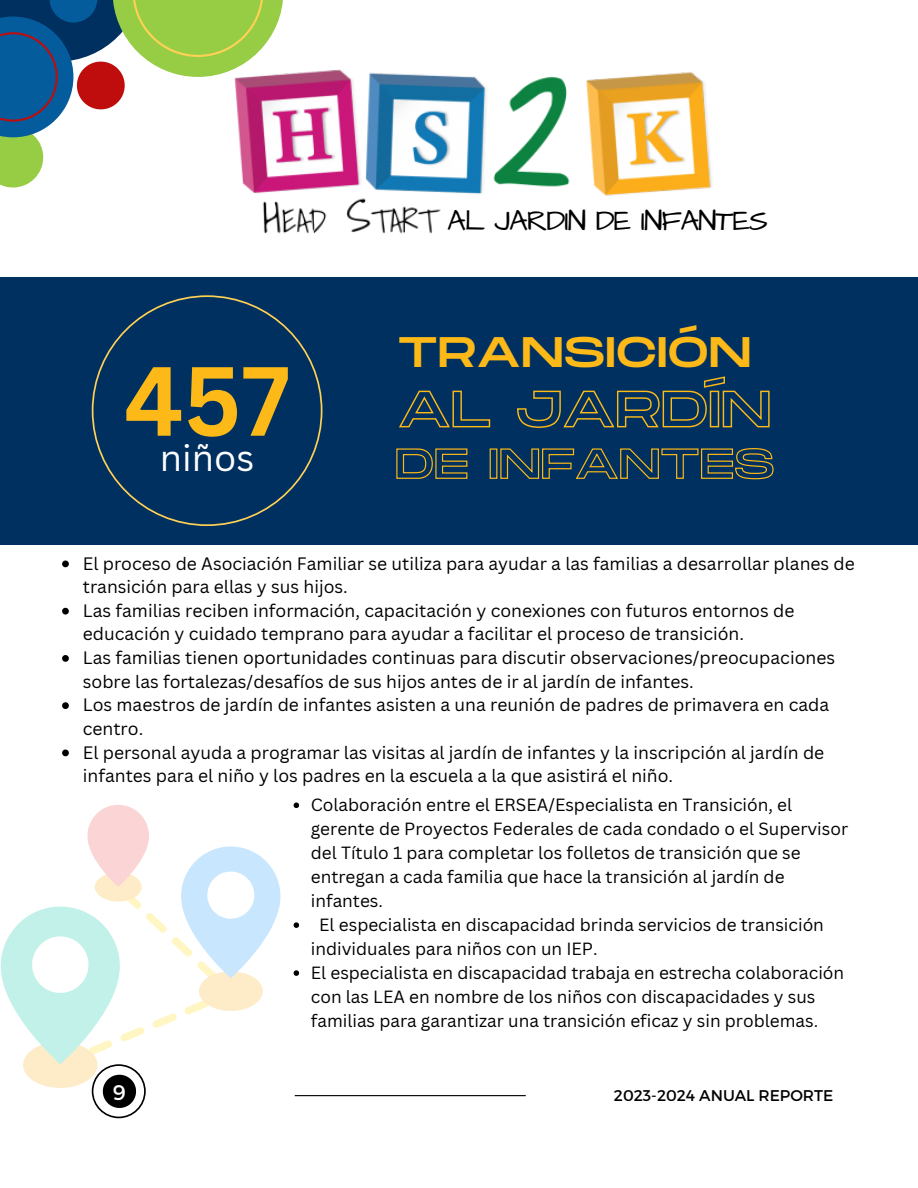
<style>
.page{position:relative;width:918px;height:1188px;background:#fff}
.page>*{position:absolute;margin:0;border:0;box-sizing:border-box;transform-origin:0 0}
.t1{font:700 96px "Canva Sans";color:#fcb918}
.t2{font:42.75px "Monument Extended";color:#fcb918}
.t3{font:36px "Canva Sans";color:#fff}
.t4{font:29.4px "Architects Daughter";letter-spacing:-.04em;color:#000}
.t5{font:21.15px "Montserrat";color:#fff}
.t6{font:17.55px/23.7px "Canva Sans";color:#000}
.t7{font:17.25px/24px "Canva Sans";color:#000}
.t8{font:15.45px "Montserrat";color:#000}
</style>
<div class="page">
<div style="left:0;top:277px;width:918px;height:267px;background:#003060"></div>
<svg style="left:92px;top:295px;width:230px;height:231px"></svg>
<svg style="left:0;top:0;width:283px;height:187px"></svg>
<hr style="left:295px;top:1095px;width:231px;height:1px;background:#000">
<svg style="left:1px;top:805px;width:280px;height:313px"></svg>
<img style="left:217px;top:47px;width:495px;height:187px">
<svg style="left:399px;top:376px;width:371px;height:52px"></svg>
<svg style="left:396px;top:448px;width:378px;height:32px"></svg>
<svg style="left:62px;top:561px;width:7px;height:6px"></svg>
<svg style="left:62px;top:608px;width:7px;height:7px"></svg>
<svg style="left:62px;top:655px;width:7px;height:7px"></svg>
<svg style="left:62px;top:702px;width:7px;height:7px"></svg>
<svg style="left:62px;top:750px;width:7px;height:6px"></svg>
<svg style="left:294px;top:803px;width:5px;height:5px"></svg>
<svg style="left:294px;top:922px;width:5px;height:6px"></svg>
<svg style="left:294px;top:970px;width:5px;height:6px"></svg>
<p class="t1" style="left:124px;top:333px;width:168px">457</p>
<p class="t3" style="left:160px;top:432px;width:96px">niños</p>
<p class="t4" style="left:447px;top:201px;width:322px">AL JARDIN DE INFANTES</p>
<h1 class="t2" style="left:398px;top:329px;width:355px">TRANSICIÓN</h1>
<h3 class="t6" style="left:83px;top:551px;width:774px">El proceso de Asociación Familiar se utiliza para ayudar a las familias a desarrollar planes de transición para ellas y sus hijos.</h3>
<h2 class="t6" style="left:83px;top:598px;width:713px">Las familias reciben información, capacitación y conexiones con futuros entornos de educación y cuidado temprano para ayudar a facilitar el proceso de transición.</h2>
<h3 class="t6" style="left:83px;top:645px;width:754px">Las familias tienen oportunidades continuas para discutir observaciones/preocupaciones sobre las fortalezas/desafíos de sus hijos antes de ir al jardín de infantes.</h3>
<p class="t6" style="left:83px;top:693px;width:748px">Los maestros de jardín de infantes asisten a una reunión de padres de primavera en cada centro.</p>
<p class="t6" style="left:83px;top:740px;width:743px">El personal ayuda a programar las visitas al jardín de infantes y la inscripción al jardín de infantes para el niño y los padres en la escuela a la que asistirá el niño.</p>
<p class="t7" style="left:311px;top:792px;width:539px">Colaboración entre el ERSEA/Especialista en Transición, el gerente de Proyectos Federales de cada condado o el Supervisor del Título 1 para completar los folletos de transición que se entregan a cada familia que hace la transición al jardín de infantes.</p>
<p class="t7" style="left:311px;top:912px;width:515px;text-indent:8px">El especialista en discapacidad brinda servicios de transición individuales para niños con un IEP.</p>
<p class="t7" style="left:311px;top:960px;width:535px">El especialista en discapacidad trabaja en estrecha colaboración con las LEA en nombre de los niños con discapacidades y sus familias para garantizar una transición eficaz y sin problemas.</p>
<h5 class="t5" style="left:113px;top:1079px;width:15px">9</h5>
<p class="t8" style="left:614px;top:1085px;width:221px">2023-2024 ANUAL REPORTE</p>
</div>
